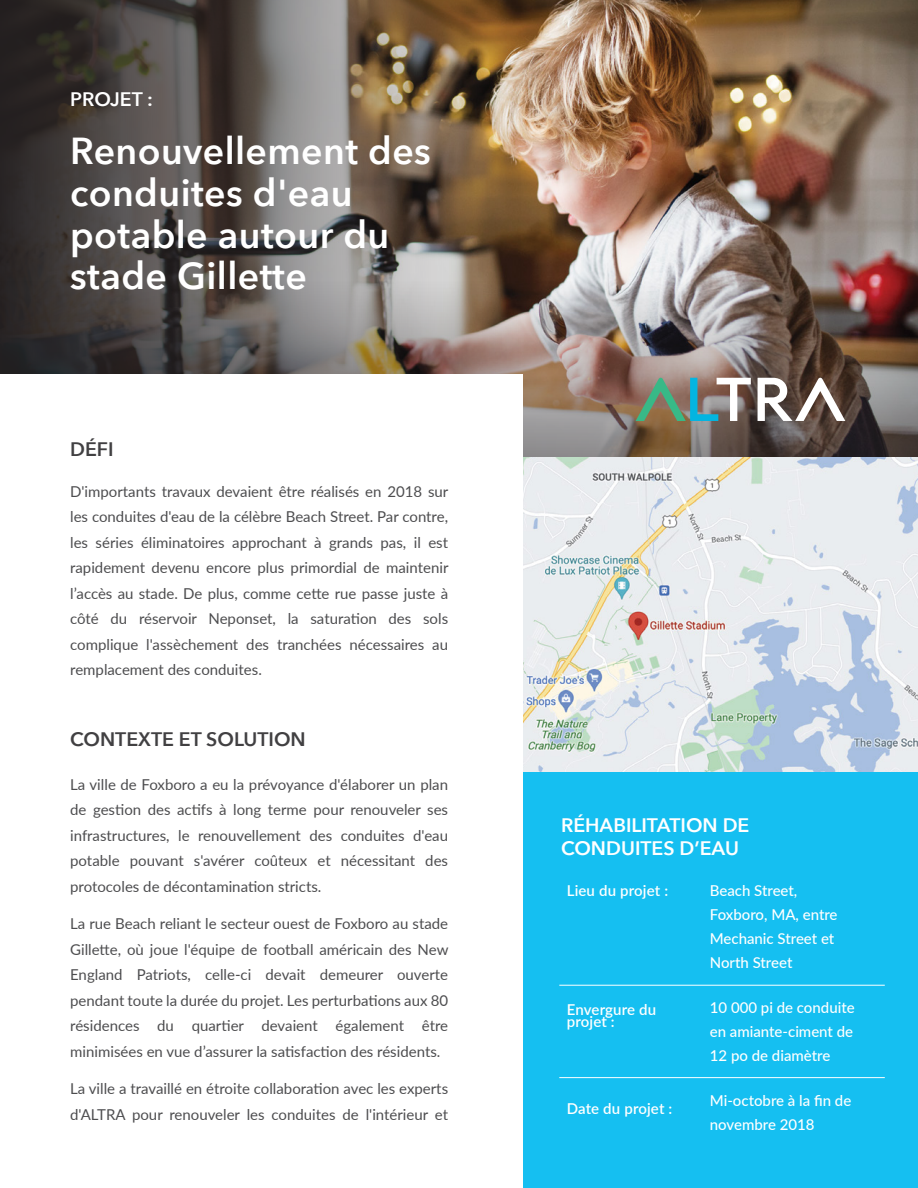
<style>
.page{position:relative;width:918px;height:1188px;background:#fff}
.page>*{position:absolute;margin:0;border:0;box-sizing:border-box;transform-origin:0 0}
.t1{font:600 37.5px/42px "Avenir Next";letter-spacing:.01em;color:#fff}
.t2{font:600 19.5px/23.4px "Avenir Next";color:#fff}
.t3{font:600 19.5px "Avenir Next";color:#414042}
.t4{font:15px/25.5px "Lato";color:#4d4d4f;text-align:justify}
.t5{font:500 15px/24px "Lato";color:#fff}
.t6{font:600 15px/12px "Lato";letter-spacing:.01em;color:#fff}
</style>
<div class="page">
<img style="left:523px;top:457px;width:395px;height:315px">
<img style="left:523px;top:0;width:395px;height:279px">
<img style="left:0;top:0;width:523px;height:279px">
<img style="left:0;top:279px;width:918px;height:178px">
<div style="left:0;top:374px;width:523px;height:814px;background:#fff"></div>
<div style="left:523px;top:772px;width:395px;height:416px;background:#15bff1"></div>
<hr style="left:559px;top:985px;width:326px;height:1px;background:#fff">
<hr style="left:559px;top:1077px;width:326px;height:1px;background:#fff">
<svg style="left:636px;top:378px;width:115px;height:43px;background:#808e83"></svg>
<svg style="left:758px;top:378px;width:87px;height:43px"></svg>
<h2 class="t2" style="left:70px;top:87px;width:84px">PROJET :</h2>
<h1 class="t1" style="left:70px;top:129px;width:362px">Renouvellement des conduites d'eau potable autour du stade Gillette</h1>
<h2 class="t3" style="left:70px;top:432px;width:45px">DÉFI</h2>
<p class="t4" style="left:70px;top:478px;width:380px">D'importants travaux devaient être réalisés en 2018 sur les conduites d'eau de la célèbre Beach Street. Par contre, les séries éliminatoires approchant à grands pas, il est rapidement devenu encore plus primordial de maintenir l’accès au stade. De plus, comme cette rue passe juste à côté du réservoir Neponset, la saturation des sols complique l'assèchement des tranchées nécessaires au remplacement des conduites.</p>
<h2 class="t3" style="left:70px;top:722px;width:237px">CONTEXTE ET SOLUTION</h2>
<p class="t4" style="left:70px;top:771px;width:379px">La ville de Foxboro a eu la prévoyance d'élaborer un plan de gestion des actifs à long terme pour renouveler ses infrastructures, le renouvellement des conduites d'eau potable pouvant s'avérer coûteux et nécessitant des protocoles de décontamination stricts.</p>
<p class="t4" style="left:70px;top:911px;width:380px">La rue Beach reliant le secteur ouest de Foxboro au stade Gillette, où joue l'équipe de football américain des New England Patriots, celle-ci devait demeurer ouverte pendant toute la durée du projet. Les perturbations aux 80 résidences du quartier devaient également être minimisées en vue d’assurer la satisfaction des résidents.</p>
<p class="t4" style="left:70px;top:1076px;width:379px">La ville a travaillé en étroite collaboration avec les experts d'ALTRA pour renouveler les conduites de l'intérieur et</p>
<h2 class="t2" style="left:561px;top:813px;width:190px">RÉHABILITATION DE<br>CONDUITES D’EAU</h2>
<p class="t6" style="left:567px;top:884px;width:103px">Lieu du projet :</p>
<p class="t5" style="left:710px;top:878px;width:129px">Beach Street,<br>Foxboro, MA, entre<br>Mechanic Street et<br>North Street</p>
<p class="t5" style="left:710px;top:995px;width:146px;text-align:justify">10 000 pi de conduite en amiante-ciment de 12 po de diamètre</p>
<p class="t5" style="left:710px;top:1088px;width:143px">Mi-octobre à la fin de novembre 2018</p>
<p class="t6" style="left:567px;top:1002px;width:91px">Envergure du projet :</p>
<p class="t6" style="left:567px;top:1101px;width:107px">Date du projet :</p>
</div>
